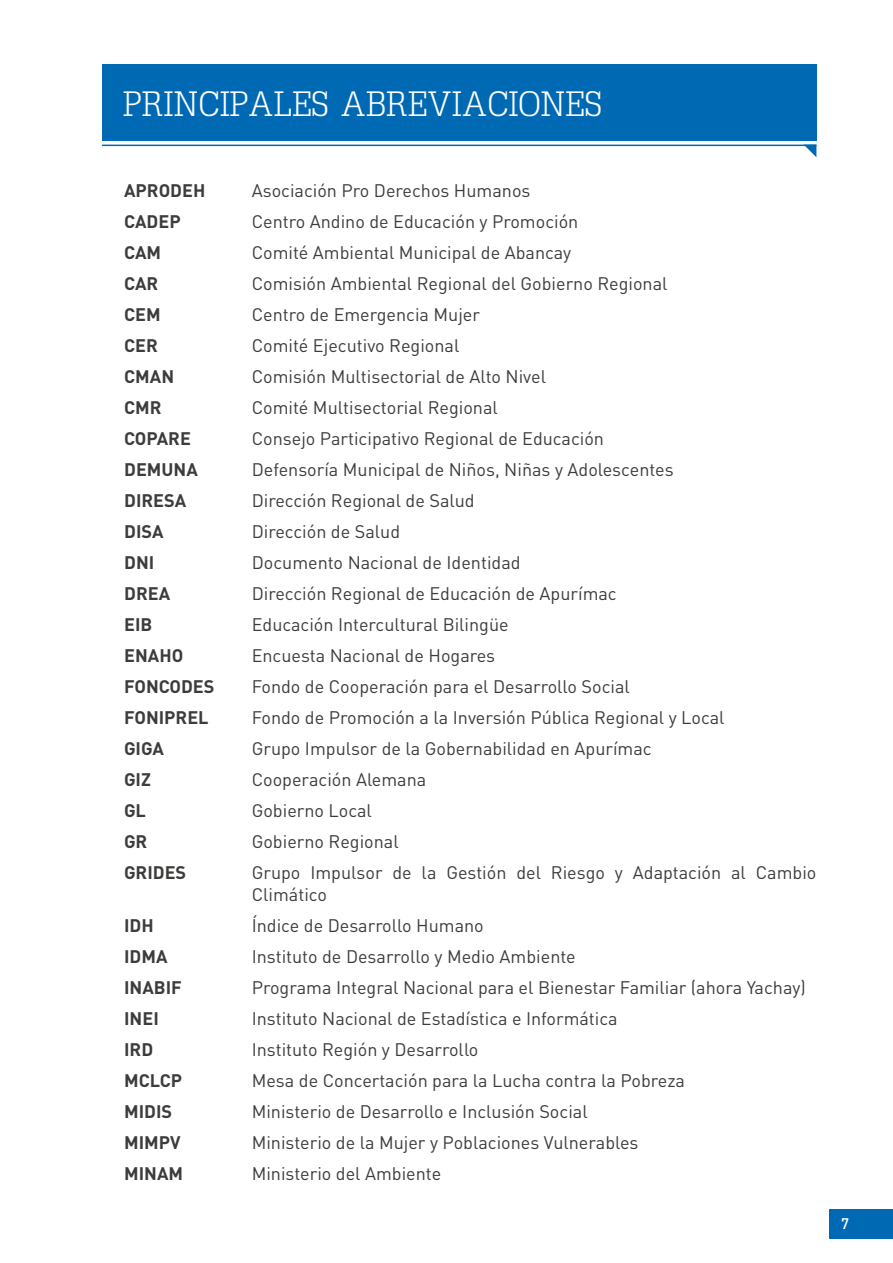
<style>
.page{position:relative;width:893px;height:1263px;background:#fff}
.page>*{position:absolute;margin:0;border:0;box-sizing:border-box;transform-origin:0 0}
.t1{font:300 34.5px "Typo Slabserif";letter-spacing:.01em;color:#fff}
.t2{font:18px/22.5px "DIN Pro";color:#3c3c3b}
.t3{font:700 18px "DIN Pro";color:#3c3c3b}
.t4{font:500 15px "DIN";color:#fff}
</style>
<div class="page">
<div style="left:829px;top:1209px;width:64px;height:29px;background:#0069b4"></div>
<div style="left:102px;top:64px;width:714px;height:76px;background:#0069b4"></div>
<hr style="left:102px;top:145px;width:714px;height:1px;background:#0069b4">
<svg style="left:804px;top:146px;width:12px;height:11px"></svg>
<h1 class="t1" style="left:123px;top:84px;width:480px">PRINCIPALES ABREVIACIONES</h1>
<p class="t3" style="left:124px;top:178px;width:83px">APRODEH</p>
<p class="t2" style="left:252px;top:178px;width:280px">Asociación Pro Derechos Humanos</p>
<p class="t3" style="left:124px;top:209px;width:58px">CADEP</p>
<p class="t2" style="left:252px;top:209px;width:328px">Centro Andino de Educación y Promoción</p>
<p class="t3" style="left:124px;top:240px;width:39px">CAM</p>
<p class="t2" style="left:252px;top:240px;width:321px">Comité Ambiental Municipal de Abancay</p>
<p class="t3" style="left:124px;top:271px;width:36px">CAR</p>
<p class="t2" style="left:252px;top:271px;width:417px">Comisión Ambiental Regional del Gobierno Regional</p>
<p class="t3" style="left:124px;top:302px;width:38px">CEM</p>
<p class="t2" style="left:252px;top:302px;width:230px">Centro de Emergencia Mujer</p>
<p class="t3" style="left:124px;top:333px;width:35px">CER</p>
<p class="t2" style="left:252px;top:333px;width:209px">Comité Ejecutivo Regional</p>
<p class="t3" style="left:124px;top:364px;width:52px">CMAN</p>
<p class="t2" style="left:252px;top:364px;width:296px">Comisión Multisectorial de Alto Nivel</p>
<p class="t3" style="left:124px;top:395px;width:39px">CMR</p>
<p class="t2" style="left:252px;top:395px;width:248px">Comité Multisectorial Regional</p>
<p class="t3" style="left:124px;top:426px;width:68px">COPARE</p>
<p class="t2" style="left:252px;top:426px;width:354px">Consejo Participativo Regional de Educación</p>
<p class="t3" style="left:124px;top:457px;width:75px">DEMUNA</p>
<p class="t2" style="left:252px;top:457px;width:423px">Defensoría Municipal de Niños, Niñas y Adolescentes</p>
<p class="t3" style="left:124px;top:488px;width:64px">DIRESA</p>
<p class="t2" style="left:252px;top:488px;width:225px">Dirección Regional de Salud</p>
<p class="t3" style="left:124px;top:519px;width:41px">DISA</p>
<p class="t2" style="left:252px;top:519px;width:150px">Dirección de Salud</p>
<p class="t3" style="left:124px;top:550px;width:32px">DNI</p>
<p class="t2" style="left:252px;top:550px;width:270px">Documento Nacional de Identidad</p>
<p class="t3" style="left:124px;top:581px;width:48px">DREA</p>
<p class="t2" style="left:252px;top:581px;width:367px">Dirección Regional de Educación de Apurímac</p>
<p class="t3" style="left:124px;top:612px;width:30px">EIB</p>
<p class="t2" style="left:252px;top:612px;width:258px">Educación Intercultural Bilingüe</p>
<p class="t3" style="left:124px;top:643px;width:61px">ENAHO</p>
<p class="t2" style="left:252px;top:643px;width:245px">Encuesta Nacional de Hogares</p>
<p class="t3" style="left:124px;top:674px;width:92px">FONCODES</p>
<p class="t2" style="left:252px;top:674px;width:380px">Fondo de Cooperación para el Desarrollo Social</p>
<p class="t3" style="left:124px;top:705px;width:86px">FONIPREL</p>
<p class="t2" style="left:252px;top:705px;width:474px">Fondo de Promoción a la Inversión Pública Regional y Local</p>
<p class="t3" style="left:124px;top:736px;width:41px">GIGA</p>
<p class="t2" style="left:252px;top:736px;width:401px">Grupo Impulsor de la Gobernabilidad en Apurímac</p>
<p class="t3" style="left:124px;top:767px;width:28px">GIZ</p>
<p class="t2" style="left:252px;top:767px;width:176px">Cooperación Alemana</p>
<p class="t3" style="left:124px;top:798px;width:23px">GL</p>
<p class="t2" style="left:252px;top:798px;width:122px">Gobierno Local</p>
<p class="t3" style="left:124px;top:829px;width:25px">GR</p>
<p class="t2" style="left:252px;top:829px;width:149px">Gobierno Regional</p>
<p class="t3" style="left:124px;top:860px;width:64px">GRIDES</p>
<p class="t2" style="left:252px;top:860px;width:566px">Grupo Impulsor de la Gestión del Riesgo y Adaptación al Cambio<br>Climático</p>
<p class="t3" style="left:124px;top:913px;width:31px">IDH</p>
<p class="t2" style="left:252px;top:914px;width:234px">Índice de Desarrollo Humano</p>
<p class="t3" style="left:124px;top:944px;width:45px">IDMA</p>
<p class="t2" style="left:252px;top:945px;width:326px">Instituto de Desarrollo y Medio Ambiente</p>
<p class="t3" style="left:124px;top:975px;width:59px">INABIF</p>
<p class="t2" style="left:252px;top:976px;width:556px">Programa Integral Nacional para el Bienestar Familiar (ahora Yachay)</p>
<p class="t3" style="left:124px;top:1006px;width:36px">INEI</p>
<p class="t2" style="left:252px;top:1006px;width:367px">Instituto Nacional de Estadística e Informática</p>
<p class="t3" style="left:124px;top:1037px;width:31px">IRD</p>
<p class="t2" style="left:252px;top:1037px;width:228px">Instituto Región y Desarrollo</p>
<p class="t3" style="left:124px;top:1068px;width:60px">MCLCP</p>
<p class="t2" style="left:252px;top:1068px;width:435px">Mesa de Concertación para la Lucha contra la Pobreza</p>
<p class="t3" style="left:124px;top:1099px;width:50px">MIDIS</p>
<p class="t2" style="left:252px;top:1099px;width:337px">Ministerio de Desarrollo e Inclusión Social</p>
<p class="t3" style="left:124px;top:1130px;width:58px">MIMPV</p>
<p class="t2" style="left:252px;top:1130px;width:388px">Ministerio de la Mujer y Poblaciones Vulnerables</p>
<p class="t3" style="left:124px;top:1161px;width:60px">MINAM</p>
<p class="t2" style="left:252px;top:1161px;width:191px">Ministerio del Ambiente</p>
<p class="t4" style="left:841px;top:1214px;width:9px">7</p>
</div>
